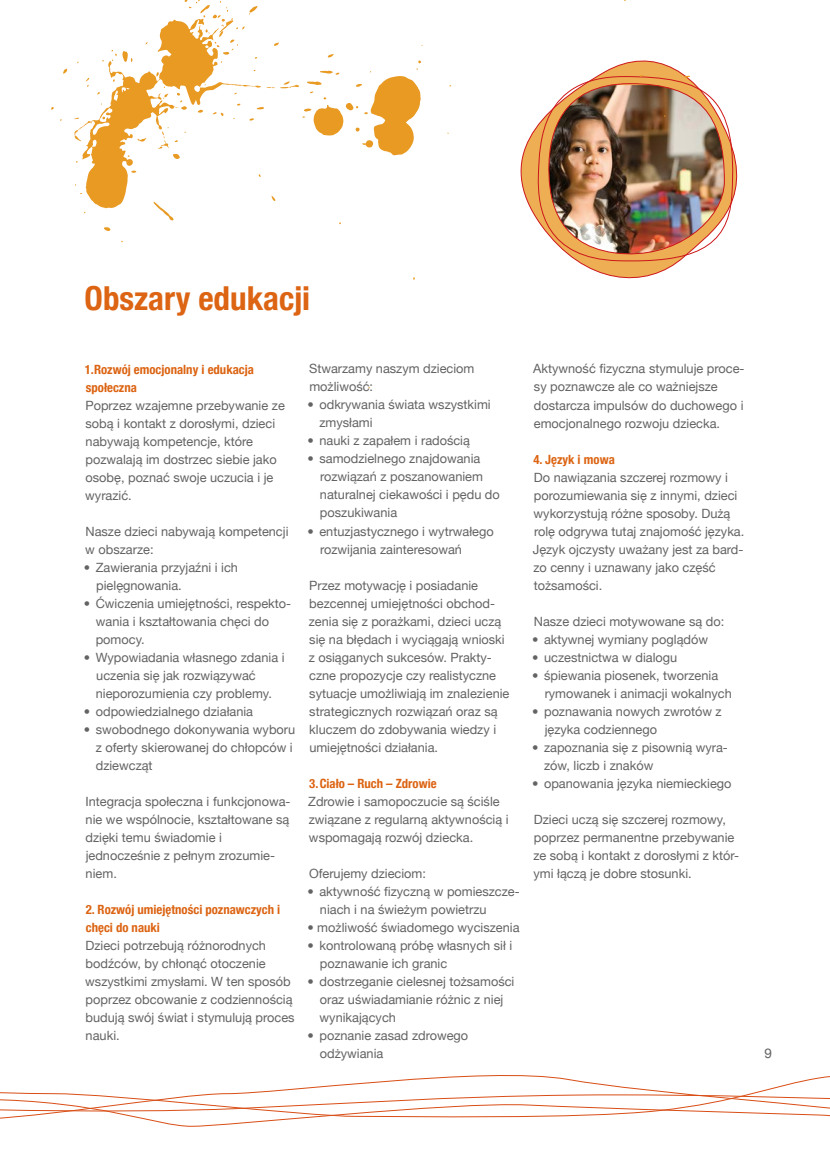
<style>
.page{position:relative;width:830px;height:1149px;background:#fff}
.page>*{position:absolute;margin:0;border:0;box-sizing:border-box;transform-origin:0 0}
.t1{font:700 condensed 33px "Helvetica Neue";color:#dc6413}
.t2{font:13.5px "Helvetica Neue";color:#646363}
.t3{font:12.75px/18px "Helvetica Neue";color:#646363}
.t4{font:700 condensed 12.75px/18px "Helvetica Neue";color:#dc6413}
</style>
<div class="page">
<svg style="left:520px;top:60px;width:165px;height:219px"></svg>
<img style="left:537px;top:75px;width:201px;height:188px">
<svg style="left:63px;top:68px;width:4px;height:6px"></svg>
<svg style="left:74px;top:0;width:348px;height:231px"></svg>
<svg style="left:0;top:1075px;width:829px;height:51px"></svg>
<h1 class="t1" style="left:85px;top:278px;width:227px">Obszary edukacji</h1>
<p class="t4" style="left:85px;top:360px;width:170px">1.Rozwój emocjonalny i edukacja społeczna</p>
<p class="t3" style="left:85px;top:396px;width:201px">Poprzez wzajemne przebywanie ze sobą i kontakt z dorosłymi, dzieci nabywają kompetencje, które pozwalają im dostrzec siebie jako osobę, poznać swoje uczucia i je wyrazić.</p>
<p class="t3" style="left:85px;top:522px;width:204px">Nasze dzieci nabywają kompetencji w obszarze:</p>
<p class="t3" style="left:96px;top:558px;width:143px;text-indent:-12px">• Zawierania przyjaźni i ich pielęgnowania.</p>
<p class="t3" style="left:96px;top:594px;width:197px;text-indent:-12px">• Ćwiczenia umiejętności, respekto&shy;wania i kształtowania chęci do pomocy.</p>
<p class="t3" style="left:96px;top:648px;width:190px;text-indent:-12px">• Wypowiadania własnego zdania i uczenia się jak rozwiązywać nieporozumienia czy problemy.</p>
<p class="t3" style="left:84px;top:702px;width:171px">• odpowiedzialnego działania</p>
<p class="t3" style="left:96px;top:720px;width:201px;text-indent:-12px">• swobodnego dokonywania wyboru z oferty skierowanej do chłopców i dziewcząt</p>
<p class="t3" style="left:85px;top:792px;width:206px">Integracja społeczna i funkcjonowa&shy;nie we wspólnocie, kształtowane są dzięki temu świadomie i jednocześnie z pełnym zrozumie&shy;niem.</p>
<p class="t4" style="left:86px;top:900px;width:196px">2. Rozwój umiejętności poznawczych i chęci do nauki</p>
<p class="t3" style="left:85px;top:936px;width:211px">Dzieci potrzebują różnorodnych bodźców, by chłonąć otoczenie wszystkimi zmysłami. W ten sposób poprzez obcowanie z codziennością budują swój świat i stymulują proces nauki.</p>
<p class="t3" style="left:309px;top:359px;width:167px">Stwarzamy naszym dzieciom możliwość:</p>
<p class="t3" style="left:319px;top:395px;width:173px;text-indent:-12px">• odkrywania świata wszystkimi zmysłami</p>
<p class="t3" style="left:307px;top:431px;width:164px">• nauki z zapałem i radością</p>
<p class="t3" style="left:320px;top:449px;width:181px;text-indent:-12px">• samodzielnego znajdowania rozwiązań z poszanowaniem naturalnej ciekawości i pędu do poszukiwania</p>
<p class="t3" style="left:320px;top:521px;width:175px;text-indent:-13px">• entuzjastycznego i wytrwałego rozwijania zainteresowań</p>
<p class="t3" style="left:308px;top:575px;width:202px">Przez motywację i posiadanie bezcennej umiejętności obchod&shy;zenia się z porażkami, dzieci uczą się na błędach i wyciągają wnioski z osiąganych sukcesów. Prakty&shy;czne propozycje czy realistyczne sytuacje umożliwiają im znalezienie strategicznych rozwiązań oraz są kluczem do zdobywania wiedzy i umiejętności działania.</p>
<p class="t4" style="left:309px;top:773px;width:129px">3. Ciało – Ruch – Zdrowie</p>
<p class="t3" style="left:308px;top:791px;width:202px">Zdrowie i samopoczucie są ściśle związane z regularną aktywnością i wspomagają rozwój dziecka.</p>
<p class="t3" style="left:309px;top:863px;width:118px">Oferujemy dzieciom:</p>
<p class="t3" style="left:320px;top:881px;width:201px;text-indent:-13px">• aktywność fizyczną w pomieszcze&shy;niach i na świeżym powietrzu</p>
<p class="t3" style="left:307px;top:917px;width:213px">• możliwość świadomego wyciszenia</p>
<p class="t3" style="left:320px;top:935px;width:194px;text-indent:-12px">• kontrolowaną próbę własnych sił i poznawanie ich granic</p>
<p class="t3" style="left:319px;top:971px;width:196px;text-indent:-12px">• dostrzeganie cielesnej tożsamości oraz uświadamianie różnic z niej wynikających</p>
<p class="t3" style="left:320px;top:1025px;width:150px;text-indent:-12px">• poznanie zasad zdrowego odżywiania</p>
<p class="t3" style="left:533px;top:359px;width:213px">Aktywność fizyczna stymuluje proce&shy;sy poznawcze ale co ważniejsze dostarcza impulsów do duchowego i emocjonalnego rozwoju dziecka.</p>
<p class="t4" style="left:533px;top:449px;width:83px">4. Język i mowa</p>
<p class="t3" style="left:532px;top:467px;width:213px">Do nawiązania szczerej rozmowy i porozumiewania się z innymi, dzieci wykorzystują różne sposoby. Dużą rolę odgrywa tutaj znajomość języka.<br>Język ojczysty uważany jest za bard&shy;zo cenny i uznawany jako część tożsamości.</p>
<p class="t3" style="left:533px;top:611px;width:192px">Nasze dzieci motywowane są do:</p>
<p class="t3" style="left:532px;top:629px;width:177px">• aktywnej wymiany poglądów</p>
<p class="t3" style="left:532px;top:647px;width:147px">• uczestnictwa w dialogu</p>
<p class="t3" style="left:544px;top:665px;width:189px;text-indent:-13px">• śpiewania piosenek, tworzenia rymowanek i animacji wokalnych</p>
<p class="t3" style="left:544px;top:702px;width:178px;text-indent:-13px">• poznawania nowych zwrotów z języka codziennego</p>
<p class="t3" style="left:543px;top:738px;width:185px;text-indent:-12px">• zapoznania się z pisownią wyra&shy;zów, liczb i znaków</p>
<p class="t3" style="left:532px;top:774px;width:201px">• opanowania języka niemieckiego</p>
<p class="t3" style="left:533px;top:810px;width:207px">Dzieci uczą się szczerej rozmowy, poprzez permanentne przebywanie ze sobą i kontakt z dorosłymi z któr&shy;ymi łączą je dobre stosunki.</p>
<p class="t2" style="left:764px;top:1044px;width:9px">9</p>
</div>
